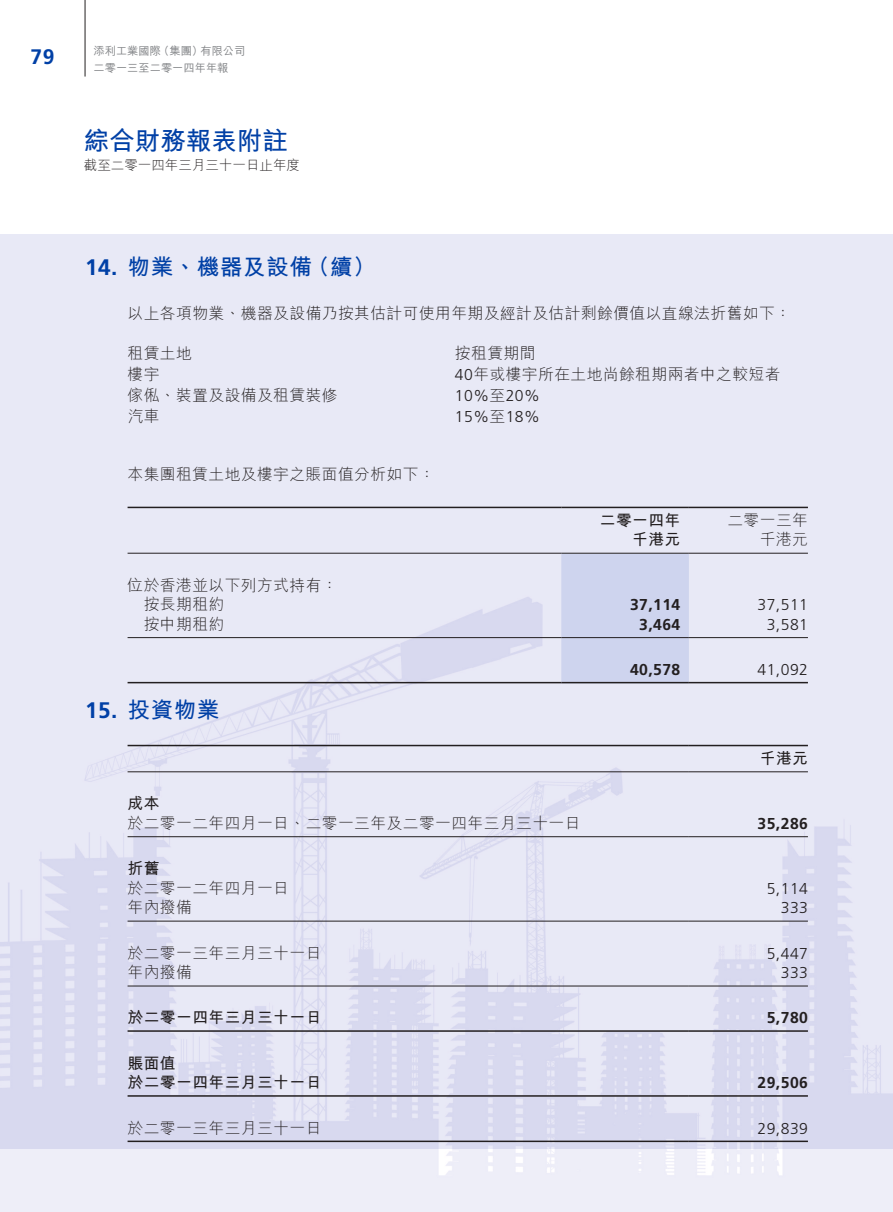
<style>
.page{position:relative;width:893px;height:1212px;background:#fff}
.page>*{position:absolute;margin:0;border:0;box-sizing:border-box;transform-origin:0 0}
.t1{font:700 25.5px "M Hei HK";color:#0040a6}
.t2{font:700 22.5px "M Hei HK";letter-spacing:.03em;color:#0040a6}
.t3{font:700 21px "Frutiger LT Std";color:#0040a6}
.t4{font:300 15.75px "M Hei HK";letter-spacing:.03em;color:#231f20}
.t5{font:300 15.75px "Frutiger LT Std";letter-spacing:.03em;color:#231f20}
.t6{font:700 15.75px "M Hei HK";letter-spacing:.03em;color:#231f20}
.t7{font:700 15.75px "Frutiger LT Std";letter-spacing:.03em;color:#231f20}
.t8{font:300 13.5px "M Hei HK";color:#231f20}
.t9{font:500 11.25px "M Hei HK";color:#808285}
.s1{font-family:"Frutiger LT Std"}
.s2{font-family:"M Hei HK"}
</style>
<div class="page">
<div style="left:0;top:234px;width:893px;height:914px;background:linear-gradient(to right,#e4e5f4,#e4e5f4)"></div>
<hr style="left:85px;top:0;width:1px;height:77px;background:#231f20">
<div style="left:561px;top:554px;width:128px;height:128px;background:#ced4ee"></div>
<hr style="left:128px;top:507px;width:433px;height:1px;background:#231f20">
<hr style="left:561px;top:507px;width:128px;height:1px;background:#231f20">
<hr style="left:689px;top:507px;width:119px;height:1px;background:#231f20">
<hr style="left:128px;top:553px;width:433px;height:1px;background:#231f20">
<hr style="left:561px;top:553px;width:128px;height:1px;background:#231f20">
<hr style="left:689px;top:553px;width:119px;height:1px;background:#231f20">
<hr style="left:128px;top:637px;width:433px;height:1px;background:#231f20">
<hr style="left:561px;top:637px;width:128px;height:1px;background:#231f20">
<hr style="left:689px;top:637px;width:119px;height:1px;background:#231f20">
<hr style="left:128px;top:682px;width:433px;height:1px;background:#231f20">
<hr style="left:561px;top:682px;width:128px;height:1px;background:#231f20">
<hr style="left:689px;top:682px;width:119px;height:1px;background:#231f20">
<hr style="left:128px;top:745px;width:561px;height:1px;background:#231f20">
<hr style="left:689px;top:745px;width:119px;height:1px;background:#231f20">
<hr style="left:128px;top:771px;width:561px;height:1px;background:#231f20">
<hr style="left:689px;top:771px;width:119px;height:1px;background:#231f20">
<hr style="left:128px;top:836px;width:561px;height:1px;background:#231f20">
<hr style="left:689px;top:836px;width:119px;height:1px;background:#231f20">
<hr style="left:128px;top:921px;width:561px;height:1px;background:#231f20">
<hr style="left:689px;top:921px;width:119px;height:1px;background:#231f20">
<hr style="left:128px;top:985px;width:561px;height:1px;background:#231f20">
<hr style="left:689px;top:985px;width:119px;height:1px;background:#231f20">
<hr style="left:128px;top:1030px;width:561px;height:2px;background:#231f20">
<hr style="left:689px;top:1030px;width:119px;height:2px;background:#231f20">
<hr style="left:128px;top:1095px;width:561px;height:2px;background:#231f20">
<hr style="left:689px;top:1095px;width:119px;height:2px;background:#231f20">
<hr style="left:128px;top:1140px;width:561px;height:2px;background:#231f20">
<hr style="left:689px;top:1140px;width:119px;height:2px;background:#231f20">
<h3 class="t3" style="left:31px;top:45px;width:25px">79</h3>
<p class="t9" style="left:158px;top:42px;width:46px">（集團）</p>
<p class="t9" style="left:200px;top:42px;width:46px">有限公司</p>
<p class="t9" style="left:94px;top:42px;width:69px">添利工業國際</p>
<p class="t9" style="left:94px;top:60px;width:136px">二零一三至二零一四年年報</p>
<h1 class="t1" style="left:84px;top:122px;width:205px">綜合財務報表附註</h1>
<p class="t8" style="left:84px;top:155px;width:217px">截至二零一四年三月三十一日止年度</p>
<h2 class="t2" style="left:85px;top:251px;width:228px"><span class="s1">14.</span> 物業、機器及設備</h2>
<p class="t4" style="left:128px;top:302px;width:665px">以上各項物業、機器及設備乃按其估計可使用年期及經計及估計剩餘價值以直線法折舊如下：</p>
<p class="t4" style="left:455px;top:342px;width:82px">按租賃期間</p>
<h2 class="t2" style="left:307px;top:251px;width:70px">（續(</h2>
<p class="t4" style="left:128px;top:342px;width:66px">租賃土地</p>
<p class="t4" style="left:128px;top:363px;width:33px">樓宇</p>
<p class="t4" style="left:128px;top:384px;width:212px">傢俬、裝置及設備及租賃裝修</p>
<p class="t4" style="left:128px;top:405px;width:33px">汽車</p>
<p class="t4" style="left:128px;top:463px;width:309px">本集團租賃土地及樓宇之賬面值分析如下：</p>
<p class="t4" style="left:128px;top:574px;width:212px">位於香港並以下列方式持有：</p>
<p class="t4" style="left:128px;top:593px;width:98px">　按長期租約</p>
<p class="t4" style="left:128px;top:613px;width:98px">　按中期租約</p>
<h2 class="t2" style="left:85px;top:694px;width:136px"><span class="s1">15.</span> 投資物業</h2>
<p class="t6" style="left:128px;top:792px;width:33px">成本</p>
<p class="t4" style="left:455px;top:363px;width:327px"><span class="s1">40</span>年或樓宇所在土地尚餘租期兩者中之較短者</p>
<p class="t5" style="left:455px;top:387px;width:86px">10%<span class="s2">至</span>20%</p>
<p class="t5" style="left:455px;top:408px;width:86px">15%<span class="s2">至</span>18%</p>
<p class="t6" style="left:600px;top:508px;width:82px">二零一四年</p>
<p class="t4" style="left:727px;top:509px;width:82px">二零一三年</p>
<p class="t6" style="left:632px;top:528px;width:50px">千港元</p>
<p class="t4" style="left:760px;top:528px;width:50px">千港元</p>
<p class="t7" style="left:630px;top:595px;width:52px">37,114</p>
<p class="t5" style="left:758px;top:596px;width:52px">37,511</p>
<p class="t7" style="left:639px;top:615px;width:43px">3,464</p>
<p class="t5" style="left:767px;top:615px;width:43px">3,581</p>
<p class="t7" style="left:630px;top:660px;width:52px">40,578</p>
<p class="t5" style="left:758px;top:661px;width:52px">41,092</p>
<p class="t6" style="left:760px;top:746px;width:50px">千港元</p>
<p class="t4" style="left:128px;top:812px;width:454px">於二零一二年四月一日、二零一三年及二零一四年三月三十一日</p>
<p class="t6" style="left:128px;top:857px;width:33px">折舊</p>
<p class="t7" style="left:758px;top:814px;width:52px">35,286</p>
<p class="t4" style="left:128px;top:877px;width:163px">於二零一二年四月一日</p>
<p class="t5" style="left:767px;top:879px;width:43px">5,114</p>
<p class="t4" style="left:128px;top:896px;width:66px">年內撥備</p>
<p class="t5" style="left:781px;top:899px;width:29px">333</p>
<p class="t4" style="left:128px;top:942px;width:195px">於二零一三年三月三十一日</p>
<p class="t5" style="left:767px;top:944px;width:43px">5,447</p>
<p class="t4" style="left:128px;top:961px;width:66px">年內撥備</p>
<p class="t5" style="left:781px;top:964px;width:29px">333</p>
<p class="t6" style="left:128px;top:1006px;width:195px">於二零一四年三月三十一日</p>
<p class="t6" style="left:128px;top:1051px;width:50px">賬面值</p>
<p class="t7" style="left:767px;top:1009px;width:43px">5,780</p>
<p class="t6" style="left:128px;top:1071px;width:195px">於二零一四年三月三十一日</p>
<p class="t7" style="left:758px;top:1073px;width:52px">29,506</p>
<p class="t4" style="left:128px;top:1117px;width:195px">於二零一三年三月三十一日</p>
<p class="t5" style="left:758px;top:1119px;width:52px">29,839</p>
</div>
